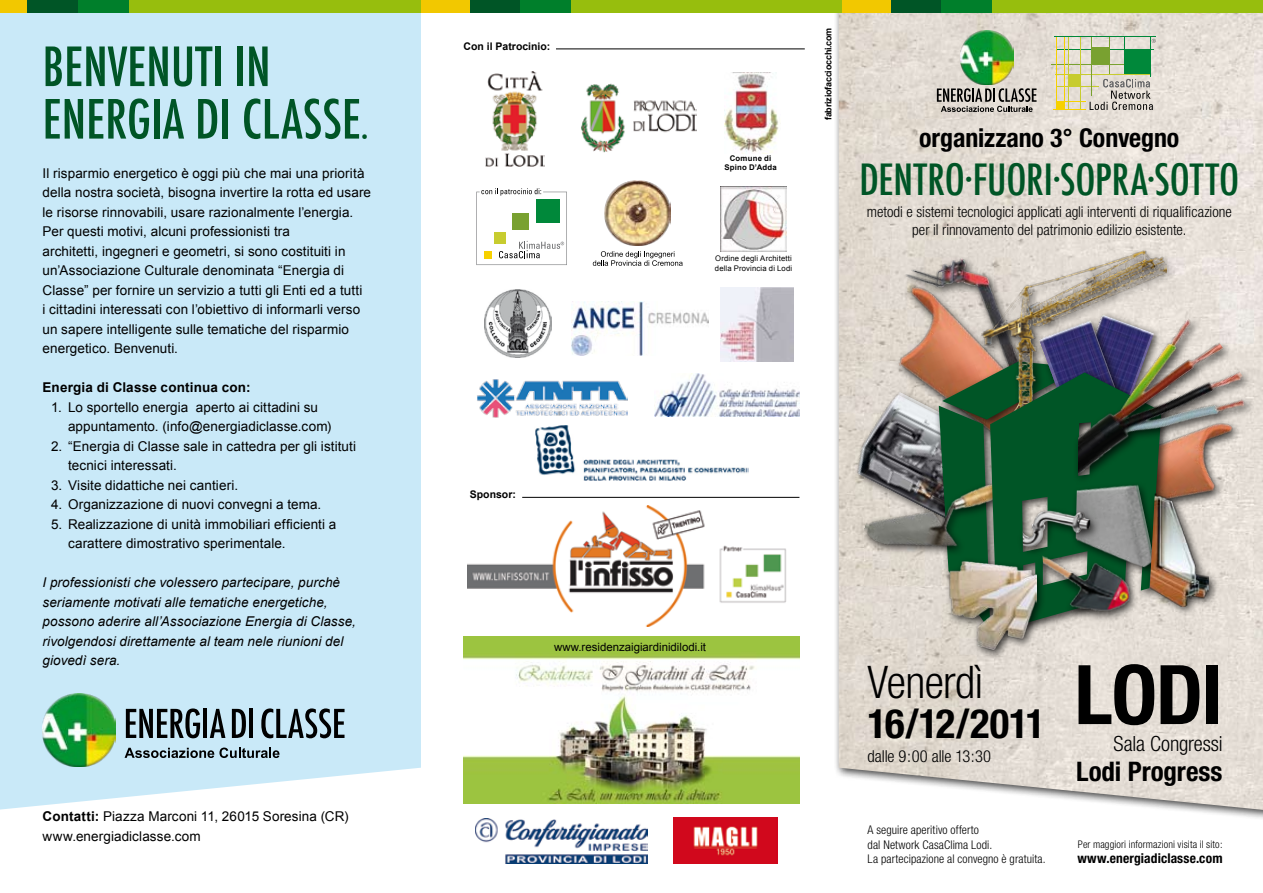
<style>
.page{position:relative;width:1263px;height:893px;background:#fff}
.page>*{position:absolute;margin:0;border:0;box-sizing:border-box;transform-origin:0 0}
.t1{font:700 condensed 82.35px "Helvetica Neue";color:#000}
.t2{font:500 condensed 52.5px/52.5px "Futura";color:#005526}
.t3{font:300 condensed 45px "Helvetica Neue";letter-spacing:-.015em;color:#000}
.t4{font:500 condensed 42px "Futura";color:#005526}
.t5{font:700 condensed 40.5px "Helvetica Neue";letter-spacing:-.05em;color:#000}
.t6{font:700 condensed 27px "Helvetica Neue";color:#000}
.t7{font:700 condensed 25.95px "Helvetica Neue";letter-spacing:-.005em;color:#000}
.t8{font:300 condensed 21px "Helvetica Neue";letter-spacing:-.01em;color:#000}
.t9{font:300 condensed 16.5px "Helvetica Neue";letter-spacing:-.005em;color:#000}
.t10{font:300 condensed 15px/18px "Helvetica Neue";color:#000;text-align:center}
.t11{font:13.5px/19.5px "Arial";letter-spacing:.005em;color:#000}
.t12{font:italic 13.5px/19.5px "Arial";letter-spacing:.005em;color:#000}
.t13{font:700 13.5px "Arial";letter-spacing:.015em;color:#000}
.t14{font:700 condensed 13.5px "Helvetica Neue";letter-spacing:.01em;color:#000}
.t15{font:300 condensed 12px/14.4px "Helvetica Neue";letter-spacing:.01em;color:#000}
.t16{font:11.4px "Arial";color:#000}
.t17{font:300 condensed 10.5px "Helvetica Neue";letter-spacing:.01em;color:#000}
.t18{font:700 10.5px "Arial";color:#000}
.t19{font:700 9px "Arial";letter-spacing:-.025em;color:#000}
.t20{font:700 7.8px/9.1px "Arial";letter-spacing:.025em;color:#000;text-align:center}
.t21{font:7.65px/9.3px "Arial";letter-spacing:.02em;color:#000}
.s1{font-size:37.5px}
.s2{font-weight:700}
</style>
<div class="page">
<img style="left:463px;top:637px;width:336px;height:167px">
<div style="left:833px;top:0;width:430px;height:829px;background:#000;opacity:.75"></div>
<img style="left:839px;top:12px;width:424px;height:798px">
<div style="left:0;top:12px;width:421px;height:797px;background:#c9e9f8"></div>
<div style="left:992px;top:0;width:271px;height:12px;background:#97be0d"></div>
<div style="left:129px;top:0;width:292px;height:12px;background:#97be0d"></div>
<div style="left:571px;top:0;width:271px;height:12px;background:#97be0d"></div>
<div style="left:941px;top:0;width:51px;height:12px;background:#007f2b"></div>
<div style="left:78px;top:0;width:51px;height:12px;background:#007f2b"></div>
<div style="left:520px;top:0;width:51px;height:12px;background:#007f2b"></div>
<div style="left:890px;top:0;width:51px;height:12px;background:#005526"></div>
<div style="left:27px;top:0;width:51px;height:12px;background:#005526"></div>
<div style="left:469px;top:0;width:51px;height:12px;background:#005526"></div>
<div style="left:842px;top:0;width:48px;height:12px;background:#f2c800"></div>
<div style="left:0;top:0;width:27px;height:12px;background:#f2c800"></div>
<div style="left:421px;top:0;width:48px;height:12px;background:#f2c800"></div>
<img style="left:721px;top:288px;width:72px;height:73px">
<svg style="left:593px;top:251px;width:90px;height:15px"></svg>
<img style="left:605px;top:180px;width:65px;height:65px">
<img style="left:484px;top:290px;width:68px;height:67px">
<hr style="left:556px;top:49px;width:249px;height:1px;background:#000">
<svg style="left:126px;top:708px;width:74px;height:30px;background:#65757d"></svg>
<hr style="left:203px;top:709px;width:4px;height:29px;background:#000">
<svg style="left:210px;top:709px;width:15px;height:29px"></svg>
<svg style="left:232px;top:709px;width:14px;height:29px"></svg>
<hr style="left:249px;top:709px;width:4px;height:29px;background:#000">
<svg style="left:261px;top:708px;width:83px;height:30px;background:#788b94"></svg>
<svg style="left:125px;top:747px;width:154px;height:11px;background:#7e929c"></svg>
<img style="left:43px;top:693px;width:73px;height:73px">
<hr style="left:522px;top:497px;width:277px;height:1px;background:#000">
<svg style="left:476px;top:188px;width:91px;height:77px"></svg>
<img style="left:850px;top:388px;width:24px;height:141px">
<div style="left:1112px;top:419px;width:151px;height:157px;background:#e6dfd7"></div>
<img style="left:874px;top:261px;width:63px;height:181px">
<div style="left:900px;top:253px;width:200px;height:141px;background:#000;opacity:.75"></div>
<img style="left:905px;top:258px;width:71px;height:118px">
<div style="left:937px;top:356px;width:162px;height:81px;background:#000;opacity:.75"></div>
<div style="left:933px;top:400px;width:74px;height:249px;background:#000;opacity:.75"></div>
<div style="left:859px;top:474px;width:177px;height:158px;background:#e0d9d1"></div>
<img style="left:861px;top:442px;width:78px;height:136px">
<div style="left:976px;top:245px;width:225px;height:213px;background:#000;opacity:.75"></div>
<img style="left:982px;top:251px;width:184px;height:110px">
<div style="left:985px;top:367px;width:194px;height:281px;background:#e6dfd7"></div>
<img style="left:939px;top:361px;width:133px;height:268px">
<div style="left:1072px;top:313px;width:191px;height:236px;background:#000;opacity:.75"></div>
<img style="left:1078px;top:312px;width:179px;height:181px">
<div style="left:1145px;top:489px;width:82px;height:138px;background:#000;opacity:.75"></div>
<img style="left:1149px;top:491px;width:60px;height:116px">
<div style="left:944px;top:555px;width:111px;height:145px;background:#000;opacity:.75"></div>
<img style="left:947px;top:537px;width:89px;height:122px">
<div style="left:1017px;top:505px;width:91px;height:65px;background:#000;opacity:.75"></div>
<img style="left:1022px;top:509px;width:68px;height:38px">
<div style="left:1037px;top:550px;width:112px;height:91px;background:#000;opacity:.75"></div>
<img style="left:1042px;top:550px;width:89px;height:67px">
<img style="left:468px;top:505px;width:318px;height:121px">
<img style="left:673px;top:817px;width:104px;height:46px">
<img style="left:475px;top:819px;width:173px;height:44px">
<img style="left:477px;top:379px;width:150px;height:38px">
<img style="left:485px;top:71px;width:59px;height:96px">
<img style="left:720px;top:187px;width:67px;height:64px">
<img style="left:724px;top:73px;width:55px;height:81px">
<hr style="left:1052px;top:64px;width:98px;height:1px;background:#79a130">
<hr style="left:1124px;top:37px;width:1px;height:37px;background:#00883a">
<hr style="left:1057px;top:49px;width:97px;height:1px;background:#00883a">
<hr style="left:1109px;top:37px;width:1px;height:38px;background:#79a130">
<div style="left:1124px;top:49px;width:26px;height:26px;background:#00883a"></div>
<svg style="left:1089px;top:79px;width:64px;height:31px;background:#c0bab4"></svg>
<hr style="left:1055px;top:74px;width:95px;height:1px;background:#c7cc2f">
<hr style="left:1057px;top:86px;width:42px;height:1px;background:#c7cc2f">
<hr style="left:1056px;top:101px;width:30px;height:1px;background:#f7d100">
<hr style="left:1056px;top:37px;width:1px;height:73px;background:#f7d100">
<hr style="left:1064px;top:37px;width:1px;height:73px;background:#f7d100">
<hr style="left:1068px;top:37px;width:1px;height:73px;background:#c7cc2f">
<hr style="left:1080px;top:37px;width:1px;height:73px;background:#c7cc2f">
<hr style="left:1091px;top:37px;width:1px;height:59px;background:#79a130">
<hr style="left:1149px;top:37px;width:1px;height:40px;background:#00883a">
<hr style="left:1053px;top:109px;width:33px;height:1px;background:#f7d100">
<div style="left:1056px;top:101px;width:9px;height:9px;background:#f7d100"></div>
<div style="left:1068px;top:75px;width:13px;height:12px;background:#c7cc2f"></div>
<div style="left:1092px;top:47px;width:18px;height:18px;background:#79a130"></div>
<hr style="left:1054px;top:36px;width:102px;height:1px;background:#00883a">
<svg style="left:1152px;top:39px;width:4px;height:4px"></svg>
<img style="left:960px;top:31px;width:53px;height:53px">
<svg style="left:937px;top:88px;width:99px;height:24px;background:#948f8a"></svg>
<img style="left:535px;top:425px;width:213px;height:55px">
<img style="left:571px;top:302px;width:137px;height:53px">
<img style="left:655px;top:374px;width:144px;height:42px">
<img style="left:581px;top:84px;width:116px;height:69px">
<h2 class="t2" style="left:43px;top:41px;width:328px">BENVENUTI IN<br>ENERGIA DI CLASSE<span class="s1">.</span></h2>
<p class="t11" style="left:43px;top:163px;width:330px">Il risparmio energetico è oggi più che mai una priorità della nostra società, bisogna invertire la rotta ed usare le risorse rinnovabili, usare razionalmente l’energia.<br>Per questi motivi, alcuni professionisti tra<br>architetti, ingegneri e geometri, si sono costituiti in un’Associazione Culturale denominata “Energia di Classe” per fornire un servizio a tutti gli Enti ed a tutti<br>i cittadini interessati con l’obiettivo di informarli verso un sapere intelligente sulle tematiche del risparmio energetico. Benvenuti.</p>
<p class="t13" style="left:43px;top:380px;width:209px">Energia di Classe continua con:</p>
<p class="t11" style="left:68px;top:397px;width:265px;text-indent:-17px">1. Lo sportello energia aperto ai cittadini su appuntamento. (info@energiadiclasse.com)</p>
<p class="t11" style="left:68px;top:436px;width:289px;text-indent:-17px">2. “Energia di Classe sale in cattedra per gli istituti tecnici interessati.</p>
<p class="t11" style="left:51px;top:475px;width:189px">3. Visite didattiche nei cantieri.</p>
<p class="t11" style="left:51px;top:494px;width:272px">4. Organizzazione di nuovi convegni a tema.</p>
<p class="t11" style="left:68px;top:514px;width:270px;text-indent:-17px">5. Realizzazione di unità immobiliari efficienti a carattere dimostrativo sperimentale.</p>
<p class="t12" style="left:43px;top:572px;width:315px">I professionisti che volessero partecipare, purchè seriamente motivati alle tematiche energetiche, possono aderire all’Associazione Energia di Classe, rivolgendosi direttamente al team nele riunioni del giovedì sera.</p>
<p class="t11" style="left:43px;top:806px;width:308px"><span class="s2">Contatti:</span> Piazza Marconi 11, 26015 Soresina (CR) www.energiadiclasse.com</p>
<p class="t18" style="left:463px;top:41px;width:88px">Con il Patrocinio:</p>
<p class="t20" style="left:724px;top:153px;width:54px">Comune di<br>Spino D’Adda</p>
<p class="t21" style="left:715px;top:254px;width:79px">Ordine degli Architetti della Provincia di Lodi</p>
<p class="t19" style="left:823px;top:120px;width:94px;rotate:-90deg">fabriziofacciocchi.com</p>
<h3 class="t7" style="left:919px;top:122px;width:262px">organizzano 3° Convegno</h3>
<h3 class="t4" style="left:859px;top:152px;width:18px">DENTR</h3>
<h3 class="t4" style="left:945px;top:152px;width:296px">O·FUORI·SOPRA·SOTTO</h3>
<p class="t10" style="left:867px;top:203px;width:367px">metodi e sistemi tecnologici applicati agli interventi di riqualificazione per il rinnovamento del patrimonio edilizio esistente.</p>
<p class="t18" style="left:470px;top:488px;width:48px">Sponsor:</p>
<p class="t16" style="left:554px;top:641px;width:153px">www.residenzaigiardinidilodi.it</p>
<h3 class="t3" style="left:868px;top:656px;width:117px">Venerdì</h3>
<h3 class="t5" style="left:868px;top:699px;width:179px">16/12/2011</h3>
<p class="t9" style="left:868px;top:746px;width:125px">dalle 9:00 alle 13:30</p>
<p class="t15" style="left:868px;top:823px;width:180px">A seguire aperitivo offerto<br>dal Network CasaClima Lodi.<br>La partecipazione al convegno è gratuita.</p>
<h1 class="t1" style="left:1074px;top:645px;width:150px">LODI</h1>
<h3 class="t8" style="left:1113px;top:732px;width:111px">Sala Congressi</h3>
<h3 class="t6" style="left:1076px;top:755px;width:148px">Lodi Progress</h3>
<p class="t17" style="left:1078px;top:838px;width:146px">Per maggiori informazioni visita il sito:</p>
<p class="t14" style="left:1077px;top:850px;width:147px">www.energiadiclasse.com</p>
</div>
